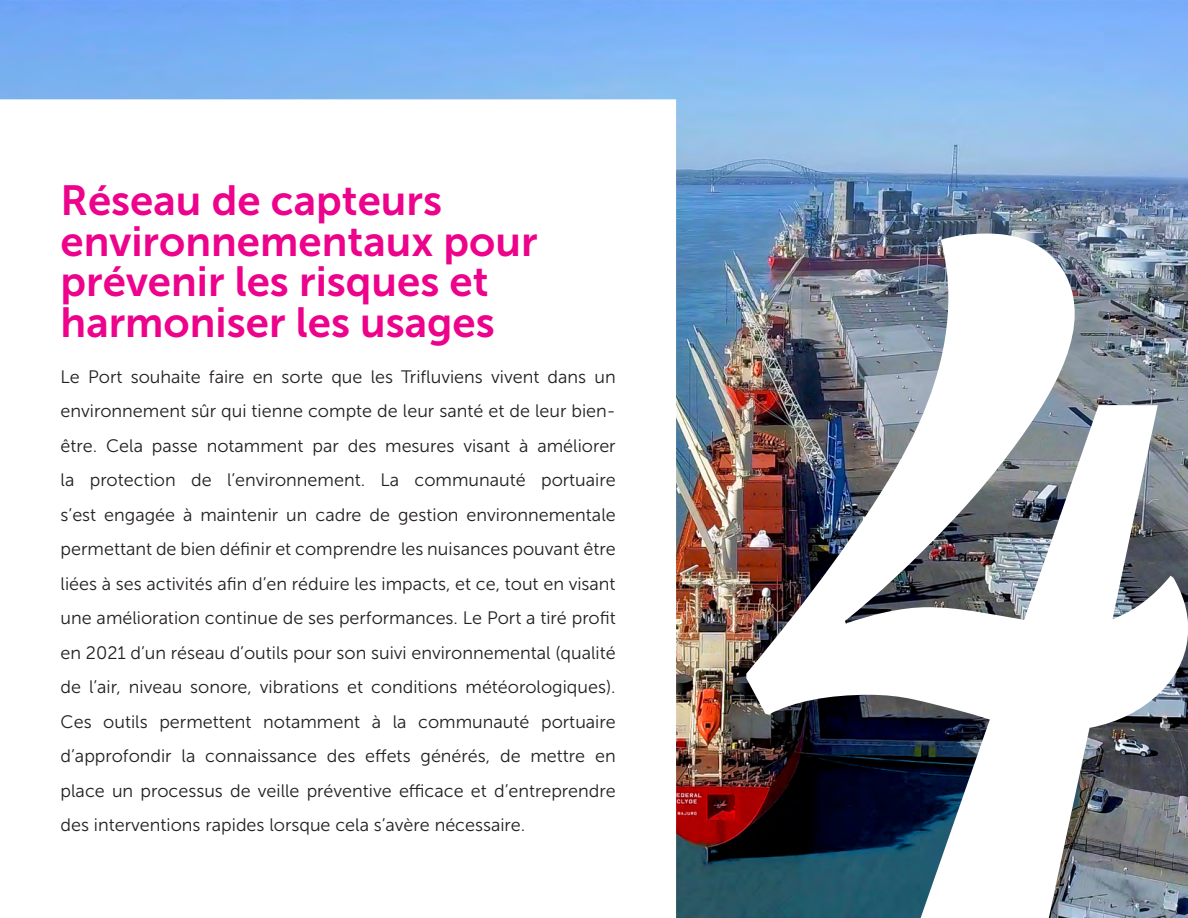
<style>
.page{position:relative;width:1188px;height:918px;background:#fff}
.page>*{position:absolute;margin:0;border:0;box-sizing:border-box;transform-origin:0 0}
.t1{font:922.5px "Lobster";color:#fff}
.t2{font:42px/40.5px "Museo Sans 700";color:#ed028c}
.t3{font:18px/34.5px "Museo Sans 300";color:#231f20;text-align:justify}
</style>
<div class="page">
<img style="left:0;top:0;width:1188px;height:918px">
<p class="t2" style="left:61px;top:180px;width:478px">Réseau de capteurs environnementaux pour prévenir les risques et harmoniser les usages</p>
<p class="t3" style="left:61px;top:360px;width:557px">Le Port souhaite faire en sorte que les Trifluviens vivent dans un environnement sûr qui tienne compte de leur santé et de leur bien&shy;être. Cela passe notamment par des mesures visant à améliorer la protection de l’environnement. La communauté portuaire s’est engagée à maintenir un cadre de gestion environnementale permettant de bien définir et comprendre les nuisances pouvant être liées à ses activités afin d’en réduire les impacts, et ce, tout en visant une amélioration continue de ses performances. Le Port a tiré profit en 2021 d’un réseau d’outils pour son suivi environnemental (qualité de l’air, niveau sonore, vibrations et conditions météorologiques).<br>Ces outils permettent notamment à la communauté portuaire d’approfondir la connaissance des effets générés, de mettre en place un processus de veille préventive efficace et d’entreprendre des interventions rapides lorsque cela s’avère nécessaire.</p>
<p class="t1" style="left:748px;top:-4px;width:441px">4</p>
</div>
